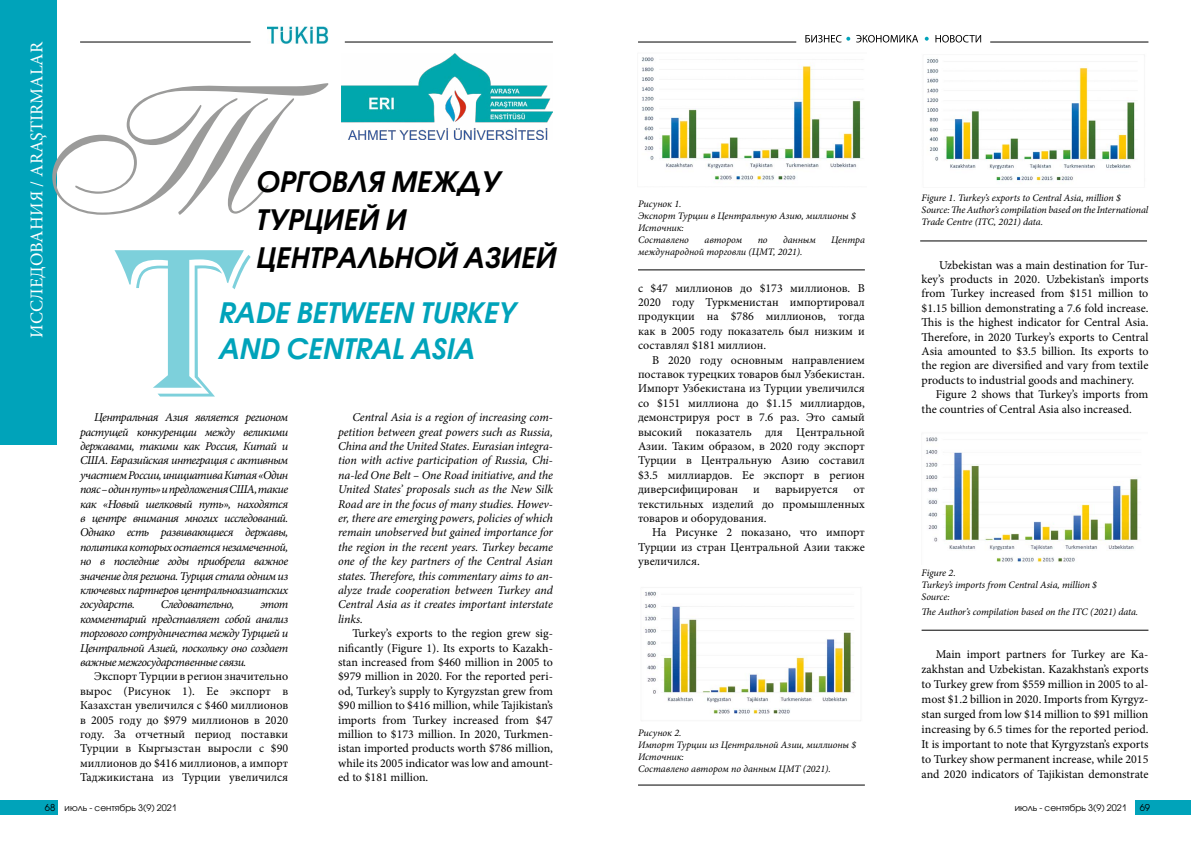
<style>
.page{position:relative;width:1191px;height:842px;background:#fff}
.page>*{position:absolute;margin:0;border:0;box-sizing:border-box;transform-origin:0 0}
.t1{font:italic 600 28px/38px "DS Avant Garde";color:#000}
.t2{font:italic 600 28px/36px "DS Avant Garde";color:#00a3ba}
.t3{font:18px "Minion Pro";color:#fff}
.t4{font:12px/14.4px "Minion Pro";color:#000;text-align:justify}
.t5{font:italic 12px/14.4px "Minion Pro";letter-spacing:-.04em;color:#000;text-align:justify}
.t6{font:italic 10px/12px "Minion Pro";letter-spacing:-.005em;color:#000}
.t7{font:10px "Avanti";color:#000}
.t8{font:9px "Avant Garde CTT";color:#000}
.s1{font-family:"Avanti";font-size:10px}
</style>
<div class="page">
<img style="left:267px;top:27px;width:61px;height:16px">
<div style="left:0;top:800px;width:57px;height:14px;background:#00a3ba"></div>
<div style="left:1135px;top:800px;width:56px;height:14px;background:#00a3ba"></div>
<hr style="left:638px;top:42px;width:158px;height:1px;background:#000">
<hr style="left:990px;top:42px;width:158px;height:1px;background:#000">
<svg style="left:805px;top:35px;width:176px;height:8px"></svg>
<hr style="left:80px;top:42px;width:171px;height:1px;background:#000">
<hr style="left:345px;top:42px;width:208px;height:1px;background:#000">
<div style="left:0;top:0;width:57px;height:445px;background:#00a3ba"></div>
<img style="left:645px;top:591px;width:216px;height:130px">
<img style="left:927px;top:55px;width:218px;height:127px">
<img style="left:926px;top:437px;width:212px;height:125px">
<hr style="left:638px;top:270px;width:227px;height:1px;background:#000">
<hr style="left:638px;top:785px;width:227px;height:1px;background:#000">
<hr style="left:921px;top:630px;width:227px;height:1px;background:#000">
<hr style="left:920px;top:241px;width:227px;height:1px;background:#000">
<img style="left:641px;top:57px;width:222px;height:124px">
<img style="left:341px;top:54px;width:212px;height:85px">
<svg style="left:52px;top:83px;width:276px;height:132px"></svg>
<svg style="left:114px;top:250px;width:137px;height:146px"></svg>
<h2 class="t3" style="left:25px;top:338px;width:297px;rotate:-90deg">ИССЛЕДОВАНИЯ / ARAŞTIRMALAR</h2>
<h1 class="t1" style="left:257px;top:163px;width:301px">ОРГОВЛЯ МЕЖДУ<br>ТУРЦИЕЙ И<br>ЦЕНТРАЛЬНОЙ АЗИЕЙ</h1>
<h1 class="t2" style="left:219px;top:295px;width:298px">RADE BETWEEN TURKEY<br>AND CENTRAL ASIA</h1>
<p class="t5" style="left:80px;top:410px;width:210px;text-indent:14px">Центральная Азия является регионом растущей конкуренции между великими державами, такими как Россия, Китай и США. Евразийская интеграция с активным участием России, инициатива Китая «Один пояс – один путь» и предложения США, такие как «Новый шелковый путь», находятся в центре внимания многих исследований.<br>Однако есть развивающиеся державы, политика которых остается незамеченной, но в последние годы приобрела важное значение для региона. Турция стала одним из ключевых партнеров центральноазиатских государств.</p>
<p class="t5" style="left:161px;top:597px;width:75px">Следовательно,</p>
<p class="t5" style="left:80px;top:597px;width:210px;text-indent:180px">этот комментарий представляет собой анализ торгового сотрудничества между Турцией и Центральной Азией, поскольку оно создает важные межгосударственные связи.</p>
<p class="t4" style="left:80px;top:669px;width:210px;text-indent:14px">Экспорт Турции в регион значительно вырос (Рисунок 1). Ее экспорт в Казахстан увеличился с $460 миллионов в 2005 году до $979 миллионов в 2020 году. За отчетный период поставки Турции в Кыргызстан выросли с $90 миллионов до $416 миллионов, а импорт Таджикистана из Турции увеличился</p>
<p class="t5" style="left:338px;top:410px;width:216px;text-indent:14px">Central Asia is a region of increasing com&shy;petition between great powers such as Russia, China and the United States. Eurasian integra&shy;tion with active participation of Russia, Chi&shy;na-led One Belt – One Road initiative, and the United States’ proposals such as the New Silk Road are in the focus of many studies. Howev&shy;er, there are emerging powers, policies of which remain unobserved but gained importance for the region in the recent years. Turkey became one of the key partners of the Central Asian states. Therefore, this commentary aims to an&shy;alyze trade cooperation between Turkey and Central Asia as it creates important interstate links.</p>
<p class="t4" style="left:338px;top:626px;width:216px;text-indent:14px">Turkey’s exports to the region grew sig&shy;nificantly (Figure 1). Its exports to Kazakh&shy;stan increased from $460 million in 2005 to $979 million in 2020. For the reported peri&shy;od, Turkey’s supply to Kyrgyzstan grew from $90 million to $416 million, while Tajikistan’s imports from Turkey increased from $47 million to $173 million. In 2020, Turkmen&shy;istan imported products worth $786 million, while its 2005 indicator was low and amount&shy;ed to $181 million.</p>
<p class="t6" style="left:638px;top:198px;width:219px">Рисунок 1.<br>Экспорт Турции в Центральную Азию, миллионы $<br>Источник:<br>Составлено</p>
<p class="t6" style="left:704px;top:234px;width:39px">автором</p>
<p class="t6" style="left:757px;top:234px;width:11px">по</p>
<p class="t6" style="left:783px;top:234px;width:34px">данным</p>
<p class="t6" style="left:831px;top:234px;width:35px">Центра</p>
<p class="t6" style="left:638px;top:246px;width:166px">международной торговли (ЦМТ, 2021).</p>
<p class="t4" style="left:638px;top:281px;width:228px">с $47 миллионов до $173 миллионов. В 2020 году Туркменистан импортировал продукции на $786 миллионов, тогда как в 2005 году показатель был низким и составлял $181 миллион.</p>
<p class="t4" style="left:638px;top:353px;width:228px;text-indent:14px">В 2020 году основным направлением поставок турецких товаров был Узбекистан.<br>Импорт Узбекистана из Турции увеличился со $151 миллиона до $1.15 миллиардов, демонстрируя рост в 7.6 раз. Это самый высокий показатель для Центральной Азии. Таким образом, в 2020 году экспорт Турции в Центральную Азию составил $3.5 миллиардов. Ее экспорт в регион диверсифицирован</p>
<p class="t4" style="left:753px;top:482px;width:8px">и</p>
<p class="t4" style="left:775px;top:482px;width:65px">варьируется</p>
<p class="t4" style="left:638px;top:482px;width:228px;text-indent:215px">от текстильных изделий до промышленных товаров и оборудования.</p>
<p class="t4" style="left:638px;top:525px;width:228px;text-indent:14px">На Рисунке 2 показано, что импорт Турции из стран Центральной Азии также увеличился.</p>
<p class="t6" style="left:638px;top:727px;width:220px">Рисунок 2.<br>Импорт Турции из Центральной Азии, миллионы $<br>Источник:<br>Составлено автором по данным ЦМТ (2021).</p>
<p class="t6" style="left:921px;top:192px;width:228px">Figure 1. Turkey’s exports to Central Asia, million $<br>Source: The Author’s compilation based on the International<br>Trade Centre (ITC, 2021) data.</p>
<p class="t4" style="left:921px;top:258px;width:228px;text-indent:17px">Uzbekistan was a main destination for Tur&shy;key’s products in 2020. Uzbekistan’s imports from Turkey increased from $151 million to $1.15 billion demonstrating a 7.6 fold increase.<br>This is the highest indicator for Central Asia.<br>Therefore, in 2020 Turkey’s exports to Central Asia amounted to $3.5 billion. Its exports to the region are diversified and vary from textile products to industrial goods and machinery.</p>
<p class="t4" style="left:921px;top:387px;width:228px;text-indent:14px">Figure 2 shows that Turkey’s imports from the countries of Central Asia also increased.</p>
<p class="t6" style="left:921px;top:567px;width:177px">Figure 2.<br>Turkey’s imports from Central Asia, million $<br>Source:</p>
<p class="t6" style="left:921px;top:605px;width:218px">The Author’s compilation based on the ITC (2021) data.</p>
<p class="t4" style="left:921px;top:647px;width:228px;line-height:15px;text-indent:14px">Main import partners for Turkey are Ka&shy;zakhstan and Uzbekistan. Kazakhstan’s exports to Turkey grew from $559 million in 2005 to al&shy;most $1.2 billion in 2020. Imports from Kyrgyz&shy;stan surged from low $14 million to $91 million increasing by 6.5 times for the reported period.<br>It is important to note that Kyrgyzstan’s exports to Turkey show permanent increase, while 2015 and 2020 indicators of Tajikistan demonstrate</p>
<p class="t8" style="left:45px;top:802px;width:134px"><span class="s1">68</span> июль - сентябрь 3(9) 2021</p>
<p class="t8" style="left:1014px;top:802px;width:114px">июль - сентябрь 3(9) 2021</p>
<p class="t7" style="left:1139px;top:802px;width:12px">69</p>
</div>
